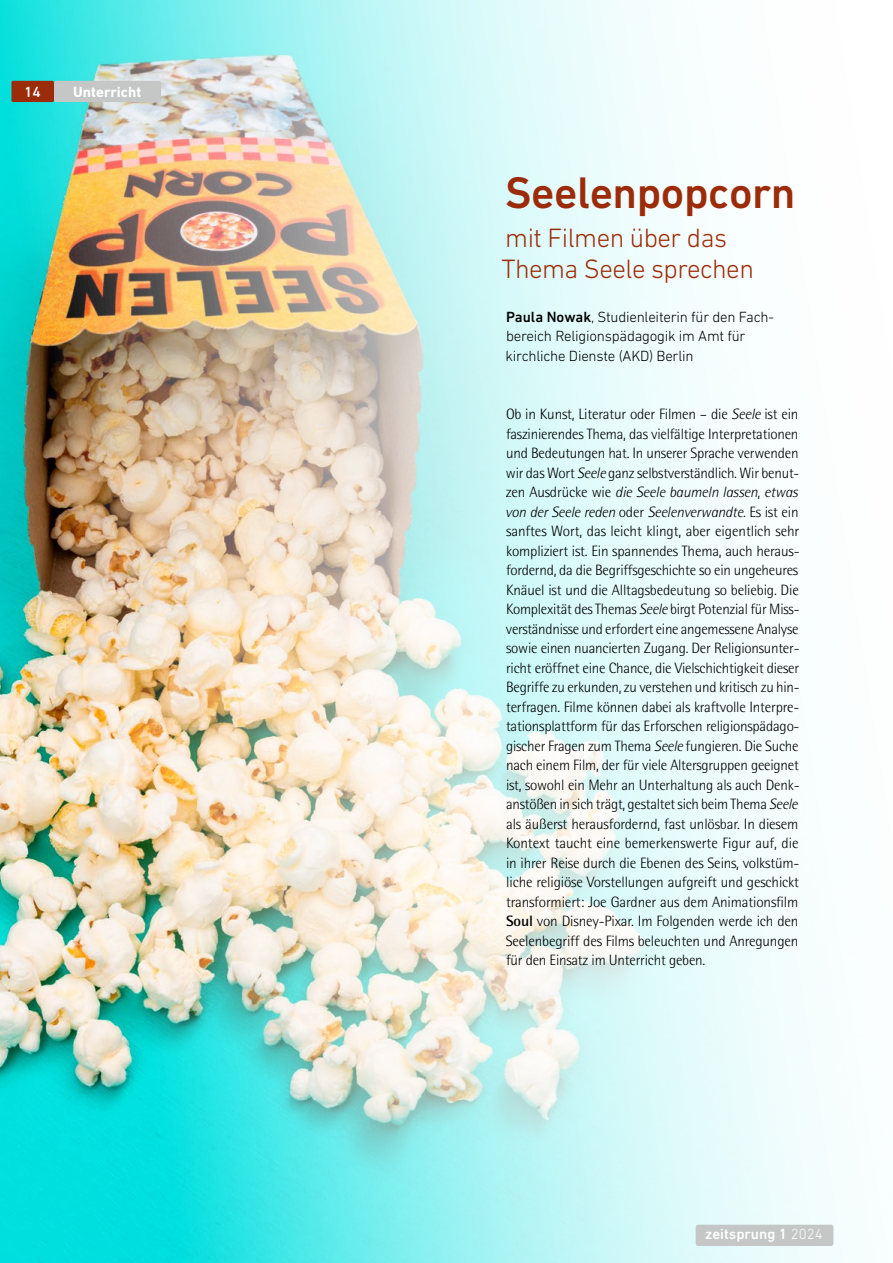
<style>
.page{position:relative;width:893px;height:1263px;background:#fff}
.page>*{position:absolute;margin:0;border:0;box-sizing:border-box;transform-origin:0 0}
.t1{font:500 45px "DIN Next LT Pro";letter-spacing:-.01em;color:#9c2b09}
.t2{font:300 27px/31.5px "DIN Next LT Pro";letter-spacing:-.02em;color:#9c2b09}
.t3{font:300 15px/19.5px "Rotis Semi Sans Std";letter-spacing:-.015em;color:#000}
.t4{font:300 15px/19.5px "DIN Next LT Pro";letter-spacing:-.015em;color:#000}
.t5{font:500 15px "DIN Next LT Pro";color:#fff}
.t6{font:700 15px "DIN Next LT Pro";color:#fff}
.s1{font-weight:500}
.s2{font-style:italic}
.s3{font-weight:700}
.s4{font-weight:300}
</style>
<div class="page">
<img style="left:0;top:0;width:844px;height:1263px">
<div style="left:11px;top:81px;width:43px;height:21px;background:#9c2b09;border-radius:2px"></div>
<div style="left:696px;top:1225px;width:137px;height:21px;background:#c5c6c6;border-radius:3px"></div>
<div style="left:54px;top:81px;width:107px;height:21px;background:#c5c6c6;border-radius:3px"></div>
<p class="t5" style="left:24px;top:83px;width:18px">14</p>
<p class="t6" style="left:73px;top:83px;width:70px">Unterricht</p>
<h1 class="t1" style="left:505px;top:166px;width:292px">Seelenpopcorn</h1>
<h2 class="t2" style="left:501px;top:221px;width:254px">mit Filmen über das<br>Thema Seele sprechen</h2>
<p class="t4" style="left:506px;top:307px;width:270px"><span class="s1">Paula Nowak</span>, Studienleiterin für den Fach&shy;bereich Religionspädagogik im Amt für kirchliche Dienste (AKD) Berlin</p>
<p class="t3" style="left:505px;top:404px;width:296px">Ob in Kunst, Literatur oder Filmen – die <span class="s2">Seele</span> ist ein faszinierendes Thema, das vielfältige Interpretationen und Bedeutungen hat. In unserer Sprache verwenden wir das Wort <span class="s2">Seele</span> ganz selbstverständlich. Wir benut&shy;zen Ausdrücke wie <span class="s2">die Seele baumeln lassen</span>, <span class="s2">etwas von der Seele reden</span> oder <span class="s2">Seelenverwandte</span>. Es ist ein sanftes Wort, das leicht klingt, aber eigentlich sehr kompliziert ist. Ein spannendes Thema, auch heraus&shy;fordernd, da die Begriffsgeschichte so ein ungeheures Knäuel ist und die Alltagsbedeutung so beliebig. Die Komplexität des Themas <span class="s2">Seele</span> birgt Potenzial für Miss&shy;verständnisse und erfordert eine angemessene Analyse sowie einen nuancierten Zugang. Der Religionsunter&shy;richt eröffnet eine Chance, die Vielschichtigkeit dieser Begriffe zu erkunden, zu verstehen und kritisch zu hin&shy;terfragen. Filme können dabei als kraftvolle Interpre&shy;tationsplattform für das Erforschen religionspädago&shy;gischer Fragen zum Thema <span class="s2">Seele</span> fungieren. Die Suche nach einem Film, der für viele Altersgruppen geeignet ist, sowohl ein Mehr an Unterhaltung als auch Denk&shy;anstößen in sich trägt, gestaltet sich beim Thema <span class="s2">Seele </span>als äußerst herausfordernd, fast unlösbar. In diesem Kontext taucht eine bemerkenswerte Figur auf, die in ihrer Reise durch die Ebenen des Seins, volkstüm&shy;liche religiöse Vorstellungen aufgreift und geschickt transformiert: Joe Gardner aus dem Animationsfilm <span class="s3">Soul</span> von Disney-Pixar. Im Folgenden werde ich den Seelenbegriff des Films beleuchten und Anregungen für den Einsatz im Unterricht geben.</p>
<p class="t5" style="left:705px;top:1226px;width:119px">zeitsprung 1 <span class="s4">2024</span></p>
</div>
